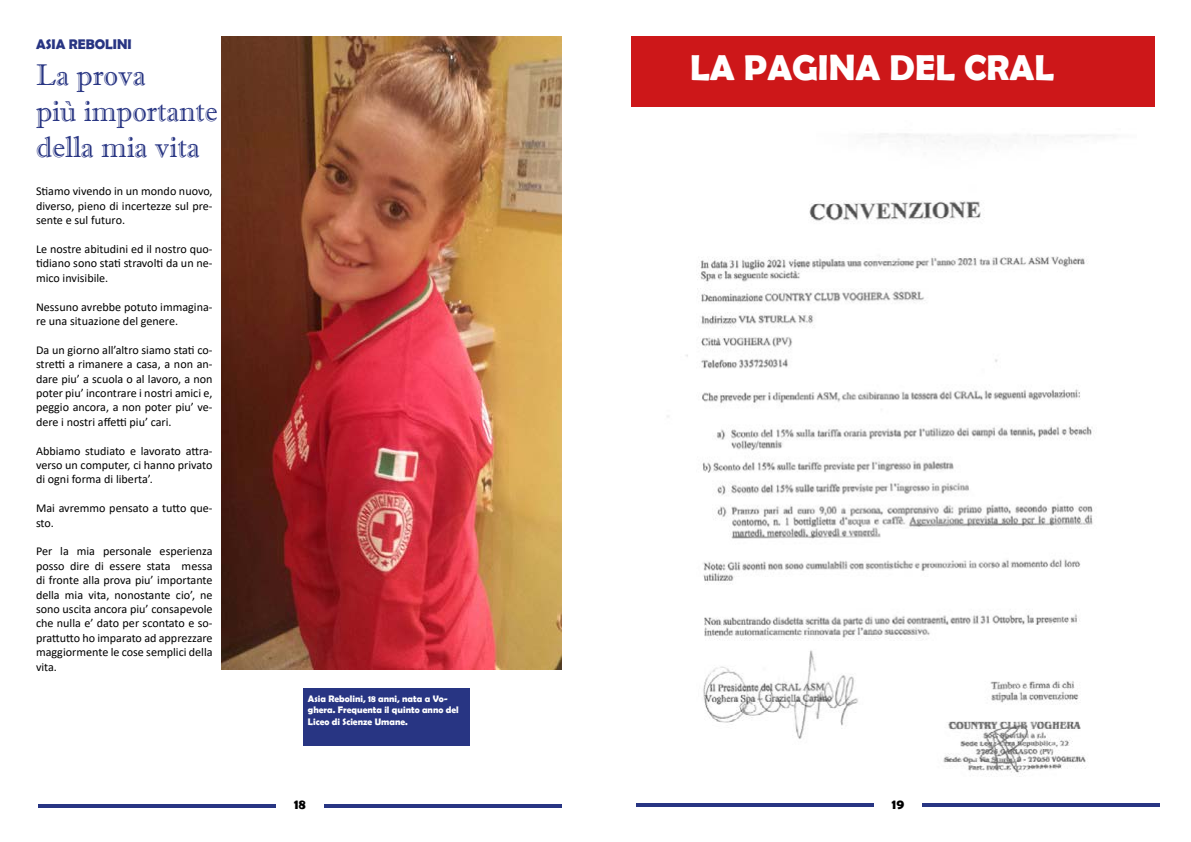
<style>
.page{position:relative;width:1191px;height:842px;background:#fff}
.page>*{position:absolute;margin:0;border:0;box-sizing:border-box;transform-origin:0 0}
.t1{font:700 36px "Berlin Sans FB Demi";color:#fff}
.t2{font:30px/36px "Imprint MT Shadow";color:#283583}
.t3{font:700 14px "Berlin Sans FB Demi";color:#283583}
.t4{font:700 14px "Berlin Sans FB Demi";color:#000}
.t5{font:12px/14.4px "Calibri";color:#000;text-align:justify}
.t6{font:700 9.5px/11.4px "Berlin Sans FB Demi";color:#fff}
</style>
<div class="page">
<hr style="left:38px;top:804px;width:238px;height:3px;background:#283583">
<hr style="left:324px;top:804px;width:238px;height:3px;background:#283583">
<img style="left:221px;top:36px;width:340px;height:633px">
<div style="left:304px;top:688px;width:166px;height:58px;background:#283583"></div>
<hr style="left:636px;top:804px;width:238px;height:3px;background:#283583">
<hr style="left:922px;top:804px;width:237px;height:3px;background:#283583">
<div style="left:631px;top:36px;width:524px;height:71px;background:#cd1719"></div>
<img style="left:667px;top:133px;width:446px;height:640px">
<p class="t3" style="left:36px;top:36px;width:97px">ASIA REBOLINI</p>
<h2 class="t2" style="left:36px;top:57px;width:183px">La prova<br>più importante della mia vita</h2>
<p class="t5" style="left:36px;top:184px;width:178px">Stiamo vivendo in un mondo nuovo, diverso, pieno di incertezze sul pre&shy;sente e sul futuro.</p>
<p class="t5" style="left:36px;top:241px;width:178px">Le nostre abitudini ed il nostro quo&shy;tidiano sono stati stravolti da un ne&shy;mico invisibile.</p>
<p class="t5" style="left:36px;top:299px;width:178px">Nessuno avrebbe potuto immagina&shy;re una situazione del genere.</p>
<p class="t5" style="left:36px;top:342px;width:178px">Da un giorno all’altro siamo stati co&shy;stretti a rimanere a casa, a non an&shy;dare piu’ a scuola o al lavoro, a non poter piu’ incontrare i nostri amici e, peggio ancora, a non poter piu’ ve&shy;dere i nostri affetti piu’ cari.</p>
<p class="t5" style="left:36px;top:443px;width:178px">Abbiamo studiato e lavorato attra&shy;verso un computer, ci hanno privato di ogni forma di liberta’.</p>
<p class="t5" style="left:36px;top:501px;width:178px">Mai avremmo pensato a tutto que&shy;sto.</p>
<p class="t5" style="left:36px;top:544px;width:178px">Per la mia personale esperienza posso dire di essere stata messa di fronte alla prova piu’ importante della mia vita, nonostante cio’, ne sono uscita ancora piu’ consapevole che nulla e’ dato per scontato e so&shy;prattutto ho imparato ad apprezzare maggiormente le cose semplici della vita.</p>
<p class="t6" style="left:308px;top:693px;width:152px">Asia Rebolini, 18 anni, nata a Vo&shy;ghera. Frequenta il quinto anno del<br>Liceo di Scienze Umane.</p>
<p class="t4" style="left:294px;top:796px;width:13px">18</p>
<h1 class="t1" style="left:690px;top:47px;width:365px">LA PAGINA DEL CRAL</h1>
<p class="t4" style="left:892px;top:796px;width:14px">19</p>
</div>
